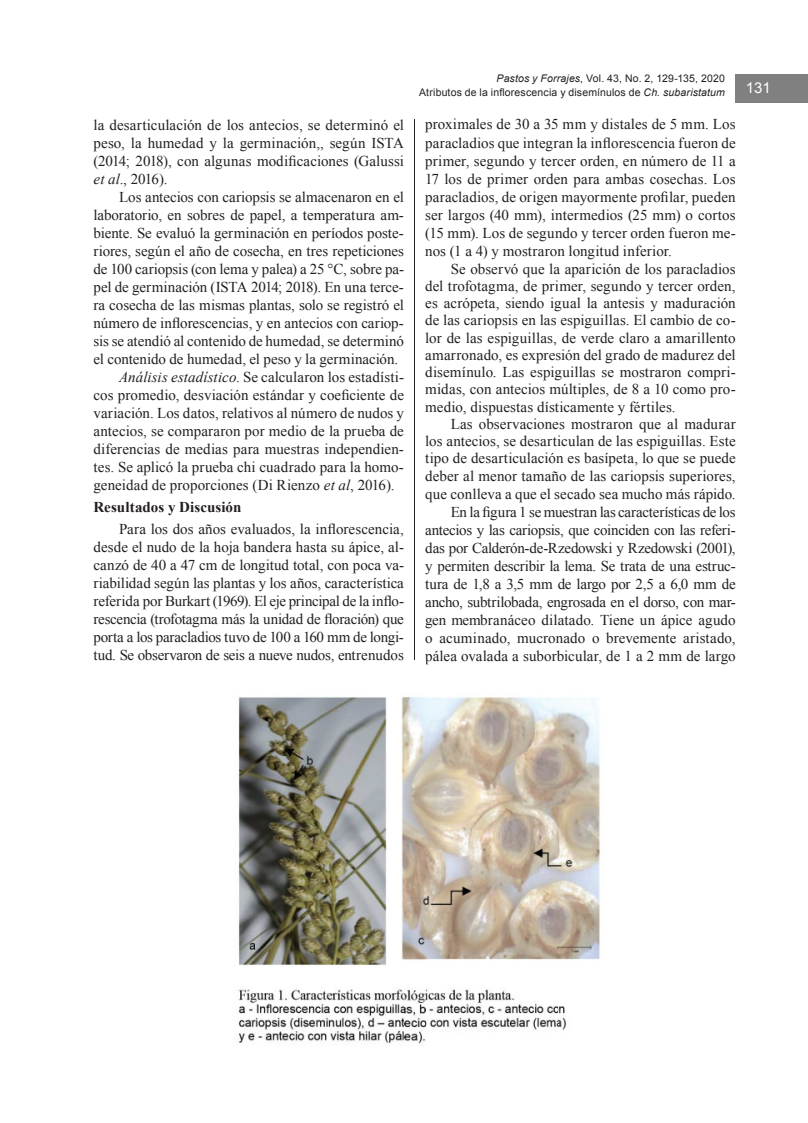
<style>
.page{position:relative;width:808px;height:1123px;background:#fff}
.page>*{position:absolute;margin:0;border:0;box-sizing:border-box;transform-origin:0 0}
.t1{font:15px/18px "Times New Roman";color:#231f20;text-align:justify}
.t2{font:700 15px "Times New Roman";letter-spacing:.005em;color:#231f20}
.t3{font:15px "Arial";color:#fff}
.t4{font:10.5px/13.5px "Arial";letter-spacing:.015em;color:#231f20;text-align:right}
.s1{font-style:italic}
</style>
<div class="page">
<div style="left:736px;top:74px;width:72px;height:28px;background:#7f807f"></div>
<hr style="left:414px;top:119px;width:1px;height:931px;background:#231f20">
<div style="left:405px;top:660px;width:20px;height:390px;background:#fff"></div>
<img style="left:235px;top:697px;width:365px;height:346px">
<img style="left:405px;top:697px;width:20px;height:349px">
<p class="t1" style="left:94px;top:115px;width:312px">la desarticulación de los antecios, se determinó el peso, la humedad y la germinación,, según ISTA (2014; 2018), con algunas modificaciones (Galussi <span class="s1">et al</span>., 2016).</p>
<p class="t1" style="left:119px;top:187px;width:286px">Los antecios con cariopsis se almacenaron en el</p>
<p class="t1" style="left:94px;top:205px;width:312px">laboratorio, en sobres de papel, a temperatura am-</p>
<p class="t1" style="left:94px;top:223px;width:312px">biente. Se evaluó la germinación en períodos poste-</p>
<p class="t1" style="left:94px;top:241px;width:312px">riores, según el año de cosecha, en tres repeticiones</p>
<p class="t1" style="left:94px;top:259px;width:312px">de 100 cariopsis (con lema y palea) a 25 °C, sobre pa-</p>
<p class="t1" style="left:94px;top:277px;width:312px">pel de germinación (ISTA 2014; 2018). En una terce-</p>
<p class="t1" style="left:94px;top:295px;width:312px">ra cosecha de las mismas plantas, solo se registró el</p>
<p class="t1" style="left:94px;top:313px;width:312px">número de inflorescencias, y en antecios con cariop-</p>
<p class="t1" style="left:94px;top:331px;width:312px">sis se atendió al contenido de humedad, se determinó</p>
<p class="t1" style="left:94px;top:349px;width:306px">el contenido de humedad, el peso y la germinación.</p>
<p class="t1" style="left:119px;top:367px;width:286px"><span class="s1">Análisis estadístico</span>. Se calcularon los estadísti-</p>
<p class="t1" style="left:94px;top:385px;width:312px">cos promedio, desviación estándar y coeficiente de</p>
<p class="t1" style="left:94px;top:403px;width:312px">variación. Los datos, relativos al número de nudos y</p>
<p class="t1" style="left:94px;top:421px;width:312px">antecios, se compararon por medio de la prueba de</p>
<p class="t1" style="left:94px;top:439px;width:312px">diferencias de medias para muestras independien-</p>
<p class="t1" style="left:94px;top:457px;width:312px">tes. Se aplicó la prueba chi cuadrado para la homo-</p>
<p class="t1" style="left:94px;top:475px;width:302px">geneidad de proporciones (Di Rienzo <span class="s1">et al</span>, 2016).</p>
<p class="t2" style="left:94px;top:496px;width:149px">Resultados y Discusión</p>
<p class="t1" style="left:94px;top:520px;width:312px;text-indent:26px">Para los dos años evaluados, la inflorescencia, desde el nudo de la hoja bandera hasta su ápice, al&shy;canzó de 40 a 47 cm de longitud total, con poca va&shy;riabilidad según las plantas y los años, característica referida por Burkart (1969). El eje principal de la inflo&shy;rescencia (trofotagma más la unidad de floración) que porta a los paracladios tuvo de 100 a 160 mm de longi&shy;tud. Se observaron de seis a nueve nudos, entrenudos</p>
<p class="t4" style="left:419px;top:72px;width:307px"><span class="s1">Pastos y Forrajes</span>, Vol. 43, No. 2, 129-135, 2020<br>Atributos de la inflorescencia y disemínulos de <span class="s1">Ch. subaristatum</span></p>
<p class="t1" style="left:425px;top:115px;width:312px">proximales de 30 a 35 mm y distales de 5 mm. Los paracladios que integran la inflorescencia fueron de primer, segundo y tercer orden, en número de 11 a 17 los de primer orden para ambas cosechas. Los paracladios, de origen mayormente profilar, pueden ser largos (40 mm), intermedios (25 mm) o cortos (15 mm). Los de segundo y tercer orden fueron me&shy;nos (1 a 4) y mostraron longitud inferior.</p>
<p class="t1" style="left:425px;top:260px;width:312px;line-height:17.2px;text-indent:26px">Se observó que la aparición de los paracladios del trofotagma, de primer, segundo y tercer orden, es acrópeta, siendo igual la antesis y maduración de las cariopsis en las espiguillas. El cambio de co&shy;lor de las espiguillas, de verde claro a amarillento amarronado, es expresión del grado de madurez del disemínulo. Las espiguillas se mostraron compri&shy;midas, con antecios múltiples, de 8 a 10 como pro&shy;medio, dispuestas dísticamente y fértiles.</p>
<p class="t1" style="left:425px;top:415px;width:312px;text-align:right">Las observaciones mostraron que al madurar<br>los antecios, se desarticulan de las espiguillas. Este tipo de desarticulación es basípeta, lo que se puede deber al menor tamaño de las cariopsis superiores, que conlleva a que el secado sea mucho más rápido.<br>En la figura 1 se muestran las características de los antecios y las cariopsis, que coinciden con las referi&shy;das por Calderón-de-Rzedowski y Rzedowski (2001), y permiten describir la lema. Se trata de una estruc&shy;tura de 1,8 a 3,5 mm de largo por 2,5 a 6,0 mm de ancho, subtrilobada, engrosada en el dorso, con mar&shy;gen membranáceo dilatado. Tiene un ápice agudo o acuminado, mucronado o brevemente aristado, pálea ovalada a suborbicular, de 1 a 2 mm de largo</p>
<p class="t3" style="left:746px;top:78px;width:27px">131</p>
</div>
